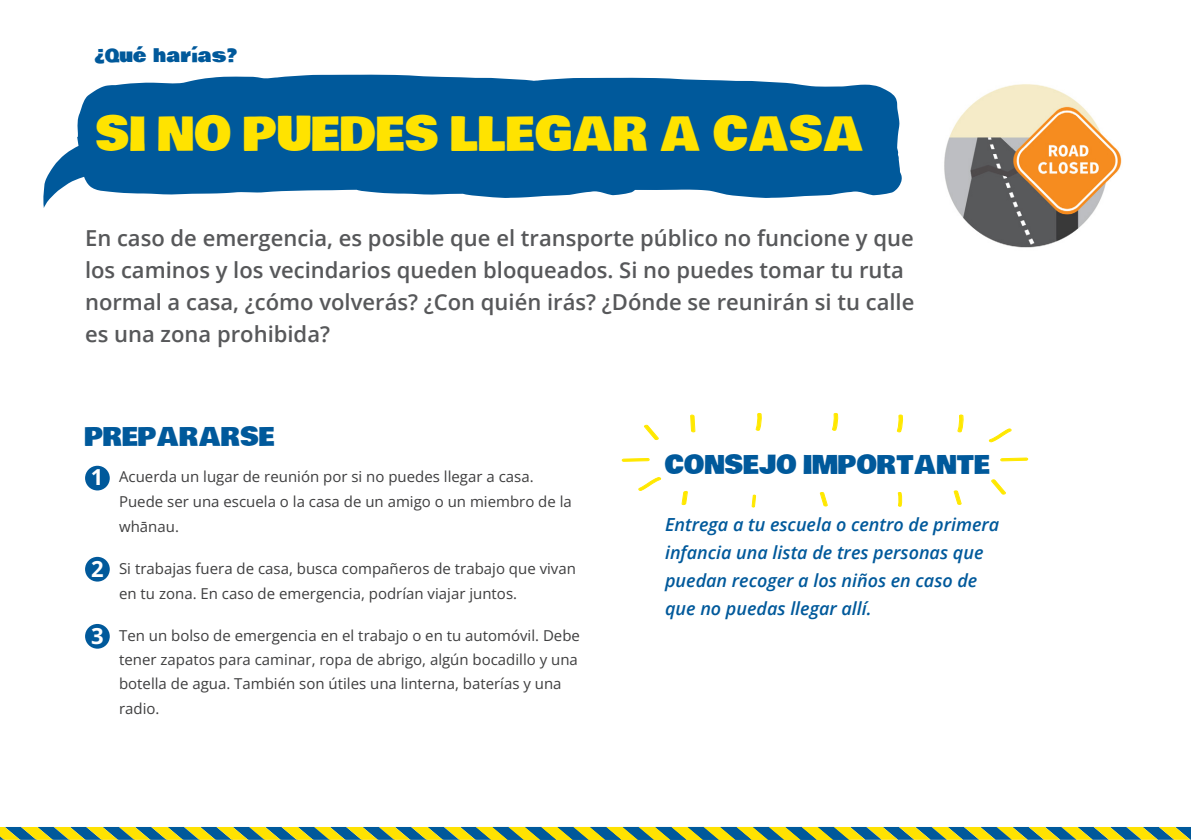
<style>
.page{position:relative;width:1191px;height:840px;background:#fff}
.page>*{position:absolute;margin:0;border:0;box-sizing:border-box;transform-origin:0 0}
.t1{font:40px "Bowlby One NZ Regular";color:#ffe300}
.Intro{font:600 22px/32px "Open Sans";color:#57585a}
.Intro-2{font:22px "Bowlby One NZ Regular";color:#00599b}
.Top_tip{font:700 22px "Open Sans";color:#fff}
.Top_tip-2{font:italic 600 18px/28px "Open Sans";color:#00599b}
.t2{font:18px "Bowlby One";letter-spacing:.02em;color:#00599b}
.Number_bullets{font:15px/24.4px "Open Sans";color:#3e3e3f}
</style>
<div class="page">
<svg style="left:43px;top:75px;width:859px;height:133px;fill:#00599b"></svg>
<img style="left:944px;top:84px;width:178px;height:164px">
<div style="left:85px;top:465px;width:25px;height:25px;background:#00599b;border-radius:50%"></div>
<div style="left:85px;top:556px;width:25px;height:25px;background:#00599b;border-radius:50%"></div>
<div style="left:85px;top:623px;width:25px;height:25px;background:#00599b;border-radius:50%"></div>
<svg style="left:0;top:826px;width:1191px;height:14px;background:#8ca65c"></svg>
<svg style="left:751px;top:494px;width:5px;height:14px"></svg>
<svg style="left:819px;top:492px;width:8px;height:15px"></svg>
<svg style="left:953px;top:490px;width:8px;height:15px"></svg>
<svg style="left:643px;top:424px;width:16px;height:16px"></svg>
<svg style="left:991px;top:479px;width:15px;height:16px"></svg>
<svg style="left:690px;top:414px;width:6px;height:19px"></svg>
<svg style="left:621px;top:458px;width:29px;height:4px"></svg>
<svg style="left:1000px;top:457px;width:29px;height:4px"></svg>
<svg style="left:638px;top:477px;width:24px;height:14px"></svg>
<svg style="left:988px;top:428px;width:24px;height:14px"></svg>
<svg style="left:681px;top:490px;width:7px;height:16px"></svg>
<svg style="left:755px;top:413px;width:6px;height:18px"></svg>
<svg style="left:832px;top:413px;width:6px;height:18px"></svg>
<svg style="left:957px;top:414px;width:7px;height:19px"></svg>
<svg style="left:896px;top:414px;width:7px;height:19px"></svg>
<svg style="left:897px;top:492px;width:5px;height:15px"></svg>
<p class="t2" style="left:94px;top:42px;width:144px">¿Qué harías?</p>
<p class="t1" style="left:97px;top:100px;width:770px">SI NO PUEDES LLEGAR A CASA</p>
<p class="Intro" style="left:85px;top:221px;width:831px">En caso de emergencia, es posible que el transporte público no funcione y que los caminos y los vecindarios queden bloqueados. Si no puedes tomar tu ruta normal a casa, ¿cómo volverás? ¿Con quién irás? ¿Dónde se reunirán si tu calle es una zona prohibida?</p>
<p class="Intro-2" style="left:85px;top:418px;width:192px">PREPARARSE</p>
<p class="Top_tip" style="left:91px;top:461px;width:14px">1</p>
<p class="Number_bullets" style="left:119px;top:464px;width:454px">Acuerda un lugar de reunión por si no puedes llegar a casa.<br>Puede ser una escuela o la casa de un amigo o un miembro de la whānau.</p>
<p class="Top_tip" style="left:91px;top:553px;width:14px">2</p>
<p class="Number_bullets" style="left:119px;top:555px;width:458px;line-height:25px">Si trabajas fuera de casa, busca compañeros de trabajo que vivan en tu zona. En caso de emergencia, podrían viajar juntos.</p>
<p class="Top_tip" style="left:91px;top:620px;width:14px">3</p>
<p class="Number_bullets" style="left:119px;top:622px;width:462px">Ten un bolso de emergencia en el trabajo o en tu automóvil. Debe tener zapatos para caminar, ropa de abrigo, algún bocadillo y una botella de agua. También son útiles una linterna, baterías y una radio.</p>
<p class="Intro-2" style="left:665px;top:446px;width:327px">CONSEJO IMPORTANTE</p>
<p class="Top_tip-2" style="left:665px;top:509px;width:336px">Entrega a tu escuela o centro de primera infancia una lista de tres personas que puedan recoger a los niños en caso de que no puedas llegar allí.</p>
</div>
